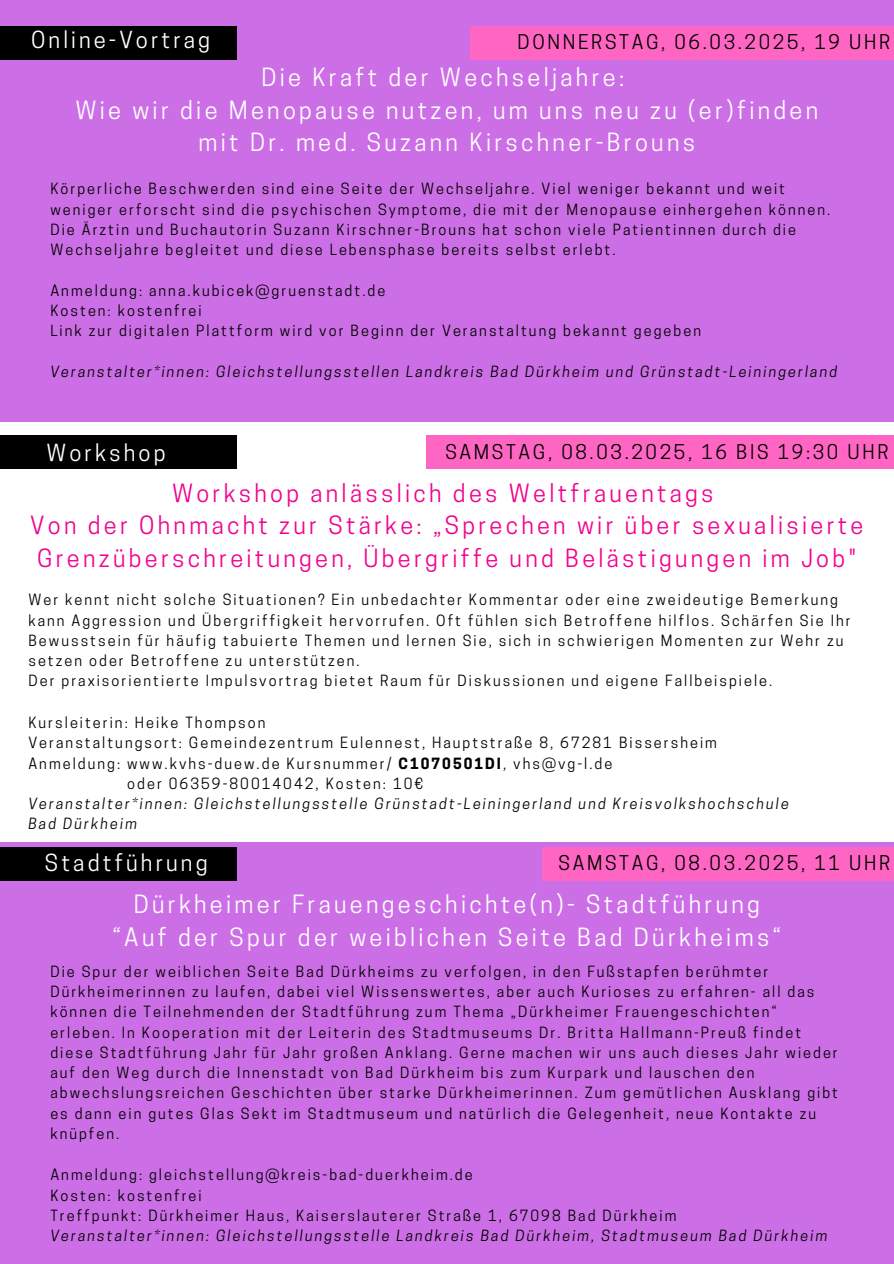
<style>
.page{position:relative;width:894px;height:1264px;background:#fff}
.page>*{position:absolute;margin:0;border:0;box-sizing:border-box;transform-origin:0 0}
.t1{font:23.55px/32.7px "Cooper Hewitt";letter-spacing:.14em;color:#fff;text-align:center}
.t2{font:23.55px/32.7px "Cooper Hewitt";letter-spacing:.14em;color:#f10391;text-align:center}
.t3{font:22.05px "Cooper Hewitt";letter-spacing:.14em;color:#fff}
.t4{font:700 20.55px "Officina Sans Std";letter-spacing:.14em;color:#fff}
.t5{font:19.05px "Cooper Hewitt";letter-spacing:.14em;color:#000}
.t6{font:14.55px/20.2px "Cooper Hewitt";letter-spacing:.14em;color:#000}
.t7{font:italic 14.55px "Cooper Hewitt";letter-spacing:.14em;color:#000}
.s1{font-weight:700}
</style>
<div class="page">
<div style="left:0;top:0;width:893px;height:421px;background:#cb6ce6"></div>
<div style="left:426px;top:435px;width:467px;height:34px;background:#ff66c4"></div>
<div style="left:0;top:842px;width:893px;height:421px;background:#cb6ce6"></div>
<div style="left:542px;top:846px;width:351px;height:34px;background:#ff66c4"></div>
<div style="left:0;top:435px;width:237px;height:34px;background:#000"></div>
<div style="left:0;top:846px;width:237px;height:34px;background:#000"></div>
<div style="left:0;top:26px;width:237px;height:34px;background:#000"></div>
<div style="left:470px;top:26px;width:423px;height:34px;background:#ff66c4"></div>
<h1 class="t3" style="left:31px;top:32px;width:180px">Online-Vortrag</h1>
<h2 class="t5" style="left:517px;top:35px;width:374px">DONNERSTAG, 06.03.2025, 19 UHR</h2>
<h1 class="t1" style="left:75px;top:64px;width:744px">Die Kraft der Wechseljahre:<br>Wie wir die Menopause nutzen, um uns neu zu (er)finden mit Dr. med. Suzann Kirschner-Brouns</h1>
<p class="t6" style="left:50px;top:181px;width:781px">Körperliche Beschwerden sind eine Seite der Wechseljahre. Viel weniger bekannt und weit weniger erforscht sind die psychischen Symptome, die mit der Menopause einhergehen können.<br>Die Ärztin und Buchautorin Suzann Kirschner-Brouns hat schon viele Patientinnen durch die Wechseljahre begleitet und diese Lebensphase bereits selbst erlebt.</p>
<p class="t6" style="left:50px;top:282px;width:336px">Anmeldung: anna.kubicek@gruenstadt.de</p>
<p class="t6" style="left:50px;top:302px;width:153px">Kosten: kostenfrei</p>
<p class="t6" style="left:50px;top:322px;width:652px">Link zur digitalen Plattform wird vor Beginn der Veranstaltung bekannt gegeben</p>
<p class="t7" style="left:50px;top:366px;width:788px">Veranstalter*innen: Gleichstellungsstellen Landkreis Bad Dürkheim und Grünstadt-Leiningerland</p>
<h1 class="t4" style="left:79px;top:114px;width:432px">DONNERSTAG, 06.07.2023, 18.00 UHR</h1>
<p class="t3" style="left:47px;top:445px;width:120px">Workshop</p>
<h2 class="t5" style="left:445px;top:444px;width:444px">SAMSTAG, 08.03.2025, 16 BIS 19:30 UHR</h2>
<h1 class="t2" style="left:30px;top:479px;width:834px">Workshop anlässlich des Weltfrauentags<br>Von der Ohnmacht zur Stärke: „Sprechen wir über sexualisierte<br>Grenzüberschreitungen, Übergriffe und Belästigungen im Job"</h1>
<p class="t6" style="left:28px;top:591px;width:823px">Wer kennt nicht solche Situationen? Ein unbedachter Kommentar oder eine zweideutige Bemerkung kann Aggression und Übergriffigkeit hervorrufen. Oft fühlen sich Betroffene hilflos. Schärfen Sie Ihr Bewusstsein für häufig tabuierte Themen und lernen Sie, sich in schwierigen Momenten zur Wehr zu setzen oder Betroffene zu unterstützen.</p>
<p class="t6" style="left:28px;top:672px;width:745px">Der praxisorientierte Impulsvortrag bietet Raum für Diskussionen und eigene Fallbeispiele.</p>
<h1 class="t6" style="left:28px;top:714px;width:238px">Kursleiterin: Heike Thompson</h1>
<h2 class="t6" style="left:28px;top:734px;width:689px">Veranstaltungsort: Gemeindezentrum Eulennest, Hauptstraße 8, 67281 Bissersheim</h2>
<h1 class="t6" style="left:28px;top:754px;width:585px">Anmeldung: www.kvhs-duew.de Kursnummer/ <span class="s1">C1070501DI</span>, vhs@vg-l.de</h1>
<p class="t6" style="left:127px;top:775px;width:297px">oder 06359-80014042, Kosten: 10€</p>
<p class="t7" style="left:28px;top:798px;width:761px">Veranstalter*innen: Gleichstellungsstelle Grünstadt-Leiningerland und Kreisvolkshochschule</p>
<p class="t7" style="left:28px;top:818px;width:110px">Bad Dürkheim</p>
<p class="t3" style="left:45px;top:854px;width:164px">Stadtführung</p>
<h2 class="t5" style="left:558px;top:855px;width:333px">SAMSTAG, 08.03.2025, 11 UHR</h2>
<p class="t1" style="left:112px;top:890px;width:670px">Dürkheimer Frauengeschichte(n)- Stadtführung “Auf der Spur der weiblichen Seite Bad Dürkheims“</p>
<p class="t6" style="left:50px;top:963px;width:789px">Die Spur der weiblichen Seite Bad Dürkheims zu verfolgen, in den Fußstapfen berühmter Dürkheimerinnen zu laufen, dabei viel Wissenswertes, aber auch Kurioses zu erfahren- all das können die Teilnehmenden der Stadtführung zum Thema „Dürkheimer Frauengeschichten“ erleben. In Kooperation mit der Leiterin des Stadtmuseums Dr. Britta Hallmann-Preuß findet diese Stadtführung Jahr für Jahr großen Anklang. Gerne machen wir uns auch dieses Jahr wieder auf den Weg durch die Innenstadt von Bad Dürkheim bis zum Kurpark und lauschen den abwechslungsreichen Geschichten über starke Dürkheimerinnen. Zum gemütlichen Ausklang gibt es dann ein gutes Glas Sekt im Stadtmuseum und natürlich die Gelegenheit, neue Kontakte zu knüpfen.</p>
<p class="t6" style="left:50px;top:1166px;width:423px">Anmeldung: gleichstellung@kreis-bad-duerkheim.de</p>
<p class="t6" style="left:50px;top:1186px;width:153px">Kosten: kostenfrei</p>
<p class="t6" style="left:50px;top:1207px;width:627px">Treffpunkt: Dürkheimer Haus, Kaiserslauterer Straße 1, 67098 Bad Dürkheim</p>
<p class="t7" style="left:50px;top:1230px;width:778px">Veranstalter*innen: Gleichstellungsstelle Landkreis Bad Dürkheim, Stadtmuseum Bad Dürkheim</p>
</div>
